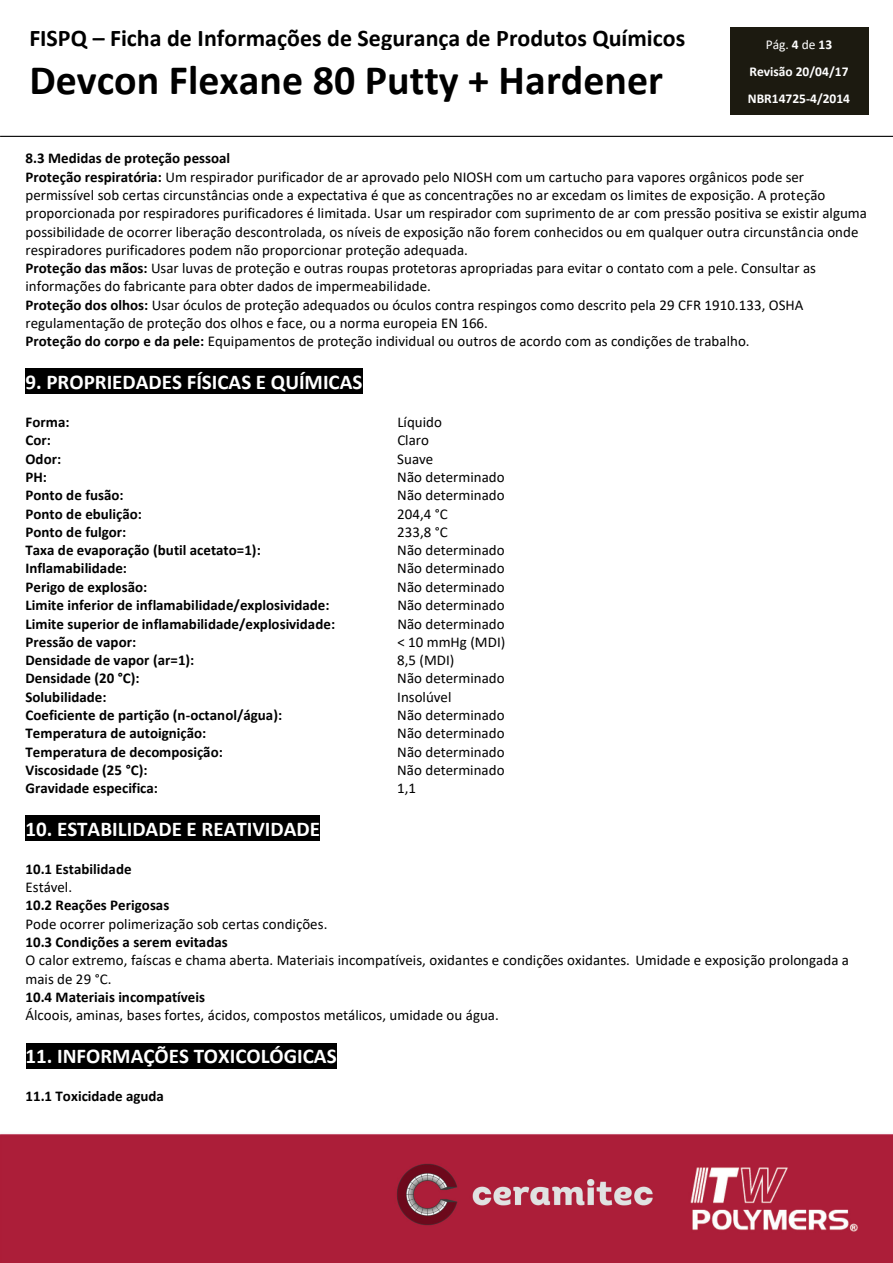
<style>
.page{position:relative;width:893px;height:1263px;background:#fff}
.page>*{position:absolute;margin:0;border:0;box-sizing:border-box;transform-origin:0 0}
.t1{font:700 42px "Calibri";color:#000}
.t2{font:700 24px "Calibri";color:#000}
.t3{font:700 21px "Calibri";color:#fff}
.t4{font:15px/18.3px "Calibri";color:#000}
.t5{font:700 15px "Calibri";color:#000}
.t6{font:700 13.5px/27.2px "Calibri";color:#fff;text-align:center}
.s1{font-weight:400}
.s2{font-weight:700}
</style>
<div class="page">
<div style="left:730px;top:28px;width:138px;height:87px;background:#1c1a10"></div>
<hr style="left:0;top:136px;width:893px;height:1px;background:#000">
<div style="left:26px;top:369px;width:337px;height:25px;background:#000"></div>
<div style="left:26px;top:816px;width:294px;height:25px;background:#000"></div>
<div style="left:26px;top:1043px;width:310px;height:25px;background:#000"></div>
<img style="left:0;top:1134px;width:893px;height:129px">
<h2 class="t2" style="left:29px;top:21px;width:658px">FISPQ – Ficha de Informações de Segurança de Produtos Químicos</h2>
<h1 class="t1" style="left:29px;top:50px;width:635px">Devcon Flexane 80 Putty + Hardener</h1>
<p class="t6" style="left:748px;top:31px;width:104px"><span class="s1">Pág.</span> 4 <span class="s1">de</span> 13<br>Revisão 20/04/17<br>NBR14725-4/2014</p>
<p class="t4" style="left:26px;top:149px;width:843px"><span class="s2">8.3 Medidas de proteção pessoal<br>Proteção respiratória:</span> Um respirador purificador de ar aprovado pelo NIOSH com um cartucho para vapores orgânicos pode ser permissível sob certas circunstâncias onde a expectativa é que as concentrações no ar excedam os limites de exposição. A proteção proporcionada por respiradores purificadores é limitada. Usar um respirador com suprimento de ar com pressão positiva se existir alguma possibilidade de ocorrer liberação descontrolada, os níveis de exposição não forem conhecidos ou em qualquer outra circunstância onde respiradores purificadores podem não proporcionar proteção adequada.<br><span class="s2">Proteção das mãos:</span> Usar luvas de proteção e outras roupas protetoras apropriadas para evitar o contato com a pele. Consultar as informações do fabricante para obter dados de impermeabilidade.<br><span class="s2">Proteção dos olhos:</span> Usar óculos de proteção adequados ou óculos contra respingos como descrito pela 29 CFR 1910.133, OSHA regulamentação de proteção dos olhos e face, ou a norma europeia EN 166.<br><span class="s2">Proteção do corpo e da pele:</span> Equipamentos de proteção individual ou outros de acordo com as condições de trabalho.</p>
<h3 class="t3" style="left:26px;top:367px;width:338px">9. PROPRIEDADES FÍSICAS E QUÍMICAS</h3>
<p class="t5" style="left:26px;top:411px;width:46px">Forma:</p>
<p class="t4" style="left:397px;top:413px;width:46px">Líquido</p>
<p class="t5" style="left:26px;top:430px;width:27px">Cor:</p>
<p class="t4" style="left:397px;top:431px;width:33px">Claro</p>
<p class="t5" style="left:26px;top:448px;width:37px">Odor:</p>
<p class="t4" style="left:397px;top:449px;width:38px">Suave</p>
<p class="t5" style="left:26px;top:466px;width:23px">PH:</p>
<p class="t4" style="left:397px;top:467px;width:109px">Não determinado</p>
<p class="t5" style="left:26px;top:485px;width:100px">Ponto de fusão:</p>
<p class="t4" style="left:397px;top:486px;width:109px">Não determinado</p>
<p class="t5" style="left:26px;top:503px;width:118px">Ponto de ebulição:</p>
<p class="t4" style="left:397px;top:504px;width:52px">204,4 °C</p>
<p class="t5" style="left:26px;top:521px;width:102px">Ponto de fulgor:</p>
<p class="t4" style="left:397px;top:522px;width:52px">233,8 °C</p>
<p class="t5" style="left:26px;top:540px;width:237px">Taxa de evaporação (butil acetato=1):</p>
<p class="t4" style="left:397px;top:541px;width:109px">Não determinado</p>
<p class="t5" style="left:26px;top:558px;width:103px">Inflamabilidade:</p>
<p class="t4" style="left:397px;top:559px;width:109px">Não determinado</p>
<p class="t5" style="left:26px;top:576px;width:123px">Perigo de explosão:</p>
<p class="t4" style="left:397px;top:577px;width:109px">Não determinado</p>
<p class="t5" style="left:26px;top:595px;width:305px">Limite inferior de inflamabilidade/explosividade:</p>
<p class="t4" style="left:397px;top:596px;width:109px">Não determinado</p>
<p class="t5" style="left:26px;top:613px;width:311px">Limite superior de inflamabilidade/explosividade:</p>
<p class="t4" style="left:397px;top:614px;width:109px">Não determinado</p>
<p class="t5" style="left:26px;top:631px;width:112px">Pressão de vapor:</p>
<p class="t4" style="left:397px;top:632px;width:110px">&lt; 10 mmHg (MDI)</p>
<p class="t5" style="left:26px;top:649px;width:170px">Densidade de vapor (ar=1):</p>
<p class="t4" style="left:397px;top:651px;width:59px">8,5 (MDI)</p>
<p class="t5" style="left:26px;top:668px;width:116px">Densidade (20 °C):</p>
<p class="t4" style="left:397px;top:669px;width:109px">Não determinado</p>
<p class="t5" style="left:26px;top:686px;width:83px">Solubilidade:</p>
<p class="t4" style="left:397px;top:687px;width:56px">Insolúvel</p>
<p class="t5" style="left:26px;top:704px;width:258px">Coeficiente de partição (n-octanol/água):</p>
<p class="t4" style="left:397px;top:705px;width:109px">Não determinado</p>
<p class="t5" style="left:26px;top:723px;width:182px">Temperatura de autoignição:</p>
<p class="t4" style="left:397px;top:724px;width:109px">Não determinado</p>
<p class="t5" style="left:26px;top:741px;width:199px">Temperatura de decomposição:</p>
<p class="t4" style="left:397px;top:742px;width:109px">Não determinado</p>
<p class="t5" style="left:26px;top:759px;width:124px">Viscosidade (25 °C):</p>
<p class="t4" style="left:397px;top:760px;width:109px">Não determinado</p>
<p class="t5" style="left:26px;top:778px;width:134px">Gravidade especifica:</p>
<p class="t4" style="left:397px;top:779px;width:20px">1,1</p>
<h3 class="t3" style="left:26px;top:814px;width:296px">10. ESTABILIDADE E REATIVIDADE</h3>
<p class="t5" style="left:26px;top:858px;width:108px">10.1 Estabilidade</p>
<p class="t4" style="left:26px;top:878px;width:48px">Estável.</p>
<p class="t5" style="left:26px;top:895px;width:145px">10.2 Reações Perigosas</p>
<p class="t4" style="left:26px;top:914px;width:304px">Pode ocorrer polimerização sob certas condições.</p>
<p class="t5" style="left:26px;top:932px;width:204px">10.3 Condições a serem evitadas</p>
<p class="t4" style="left:26px;top:951px;width:825px">O calor extremo, faíscas e chama aberta. Materiais incompatíveis, oxidantes e condições oxidantes. Umidade e exposição prolongada a mais de 29 °C.</p>
<p class="t5" style="left:26px;top:986px;width:181px">10.4 Materiais incompatíveis</p>
<p class="t4" style="left:26px;top:1006px;width:475px">Álcoois, aminas, bases fortes, ácidos, compostos metálicos, umidade ou água.</p>
<h3 class="t3" style="left:26px;top:1041px;width:313px">11. INFORMAÇÕES TOXICOLÓGICAS</h3>
<p class="t5" style="left:26px;top:1085px;width:140px">11.1 Toxicidade aguda</p>
</div>
